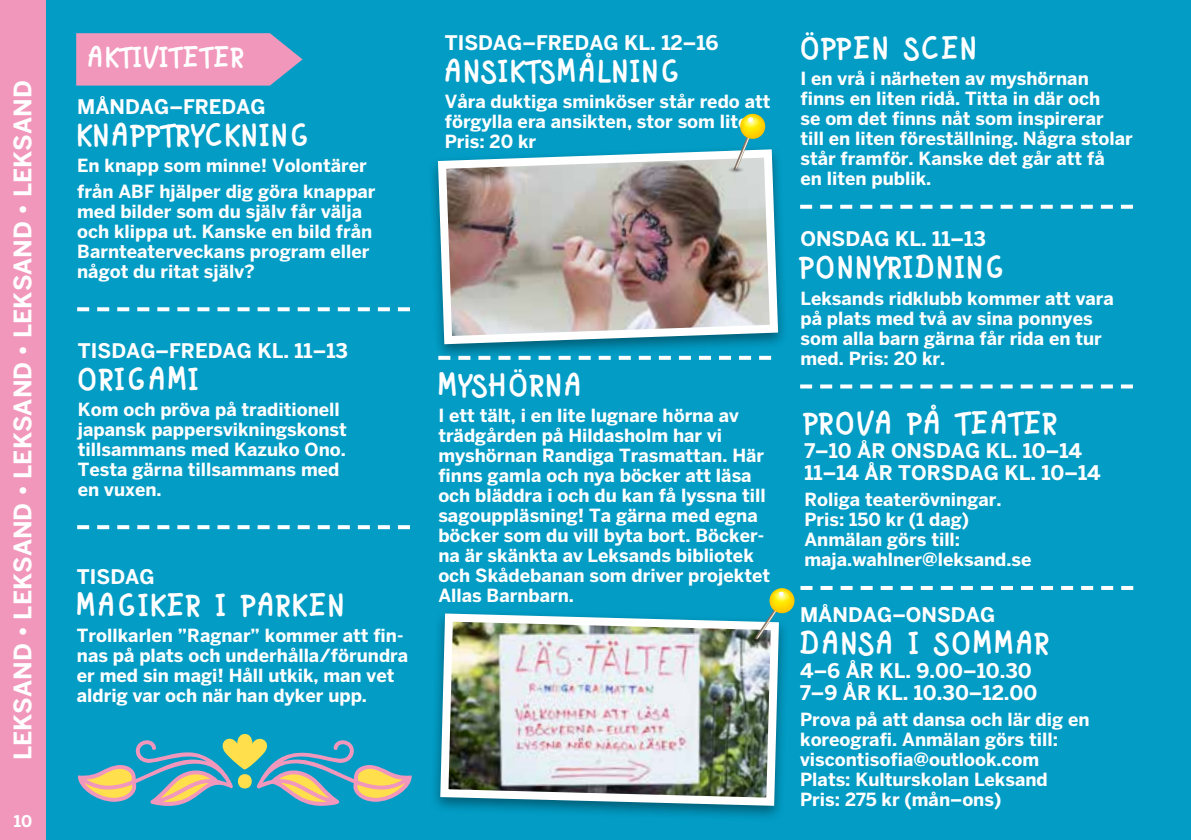
<style>
.page{position:relative;width:1191px;height:840px;background:#fff}
.page>*{position:absolute;margin:0;border:0;box-sizing:border-box;transform-origin:0 0}
.t1{font:32px "Dion";letter-spacing:.1em;color:#fff}
.t2{font:29.2px "Dion";letter-spacing:.1em;color:#fff}
.t3{font:700 24px "Benton Sans";color:#fff}
.t4{font:700 20px/22px "Benton Sans";color:#fff}
.t5{font:700 18px/20px "Benton Sans";color:#fff}
.t6{font:700 16px "Benton Sans";color:#fff}
</style>
<div class="page">
<div style="left:0;top:0;width:1191px;height:839px;background:#029cc5"></div>
<div style="left:0;top:0;width:45px;height:839px;background:#f197bb"></div>
<svg style="left:77px;top:307px;width:333px;height:4px"></svg>
<svg style="left:77px;top:525px;width:333px;height:4px"></svg>
<svg style="left:800px;top:205px;width:333px;height:4px"></svg>
<svg style="left:800px;top:384px;width:333px;height:4px"></svg>
<svg style="left:800px;top:586px;width:333px;height:3px"></svg>
<svg style="left:76px;top:33px;width:226px;height:52px;background:#df97bb"></svg>
<div style="left:430px;top:608px;width:359px;height:213px;background:#000;opacity:.4"></div>
<img style="left:436px;top:609px;width:347px;height:200px">
<svg style="left:746px;top:588px;width:48px;height:55px"></svg>
<div style="left:427px;top:145px;width:361px;height:215px;background:#000;opacity:.4"></div>
<img style="left:434px;top:145px;width:348px;height:203px">
<svg style="left:726px;top:114px;width:39px;height:59px"></svg>
<svg style="left:78px;top:734px;width:334px;height:71px"></svg>
<h3 class="t3" style="left:8px;top:760px;width:681px;rotate:-90deg">LEKSAND • LEKSAND • LEKSAND • LEKSAND • LEKSAND</h3>
<p class="t6" style="left:14px;top:811px;width:20px">10</p>
<h2 class="t2" style="left:88px;top:38px;width:156px">AKTIVITETER</h2>
<p class="t4" style="left:77px;top:95px;width:190px">MÅNDAG–FREDAG</p>
<h1 class="t1" style="left:77px;top:115px;width:233px">KNAPPTRYCKNING</h1>
<p class="t5" style="left:77px;top:152px;width:300px;line-height:26px">En knapp som minne! Volontärer från ABF hjälper dig göra knappar</p>
<p class="t5" style="left:77px;top:201px;width:296px">med bilder som du själv får välja och klippa ut. Kanske en bild från<br>Barnteaterveckans program eller något du ritat själv?</p>
<p class="t4" style="left:78px;top:339px;width:271px">TISDAG–FREDAG KL. 11–13</p>
<h1 class="t1" style="left:78px;top:359px;width:121px">ORIGAMI</h1>
<p class="t5" style="left:78px;top:399px;width:270px">Kom och pröva på traditionell japansk pappersvikningskonst tillsammans med Kazuko Ono.<br>Testa gärna tillsammans med en vuxen.</p>
<p class="t4" style="left:77px;top:565px;width:79px">TISDAG</p>
<h1 class="t1" style="left:77px;top:584px;width:268px">MAGIKER I PARKEN</h1>
<p class="t5" style="left:77px;top:624px;width:333px">Trollkarlen ”Ragnar” kommer att fin&shy;nas på plats och underhålla/förundra er med sin magi! Håll utkik, man vet aldrig var och när han dyker upp.</p>
<p class="t4" style="left:445px;top:32px;width:275px">TISDAG–FREDAG KL. 12–16</p>
<h1 class="t1" style="left:445px;top:51px;width:236px">ANSIKTSMÅLNING</h1>
<p class="t5" style="left:445px;top:91px;width:327px">Våra duktiga sminköser står redo att förgylla era ansikten, stor som liten.<br>Pris: 20 kr</p>
<h1 class="t1" style="left:438px;top:364px;width:144px">MYSHÖRNA</h1>
<p class="t5" style="left:438px;top:404px;width:333px">I ett tält, i en lite lugnare hörna av trädgården på Hildasholm har vi myshörnan Randiga Trasmattan. Här finns gamla och nya böcker att läsa och bläddra i och du kan få lyssna till sagouppläsning! Ta gärna med egna böcker som du vill byta bort. Böcker&shy;na är skänkta av Leksands bibliotek och Skådebanan som driver projektet Allas Barnbarn.</p>
<h1 class="t1" style="left:800px;top:28px;width:177px">ÖPPEN SCEN</h1>
<p class="t5" style="left:800px;top:68px;width:334px">I en vrå i närheten av myshörnan finns en liten ridå. Titta in där och<br>se om det finns nåt som inspirerar<br>till en liten föreställning. Några stolar står framför. Kanske det går att få<br>en liten publik.</p>
<p class="t4" style="left:800px;top:228px;width:187px">ONSDAG KL. 11–13</p>
<h1 class="t1" style="left:800px;top:247px;width:205px">PONNYRIDNING</h1>
<p class="t5" style="left:800px;top:287px;width:315px">Leksands ridklubb kommer att vara på plats med två av sina ponnyes som alla barn gärna får rida en tur med. Pris: 20 kr.</p>
<h1 class="t1" style="left:804px;top:402px;width:253px">PROVA PÅ TEATER</h1>
<p class="t4" style="left:804px;top:439px;width:298px">7–10 ÅR ONSDAG KL. 10–14<br>11–14 ÅR TORSDAG KL. 10–14</p>
<p class="t5" style="left:804px;top:489px;width:229px">Roliga teaterövningar.<br>Pris: 150 kr (1 dag)<br>Anmälan görs till: maja.wahlner@leksand.se</p>
<p class="t4" style="left:800px;top:603px;width:197px">MÅNDAG–ONSDAG</p>
<h1 class="t1" style="left:800px;top:622px;width:249px">DANSA I SOMMAR</h1>
<p class="t4" style="left:800px;top:659px;width:239px">4–6 ÅR KL. 9.00–10.30<br>7–9 ÅR KL. 10.30–12.00</p>
<p class="t5" style="left:800px;top:708px;width:291px">Prova på att dansa och lär dig en koreografi. Anmälan görs till: viscontisofia@outlook.com<br>Plats: Kulturskolan Leksand<br>Pris: 275 kr (mån–ons)</p>
</div>
